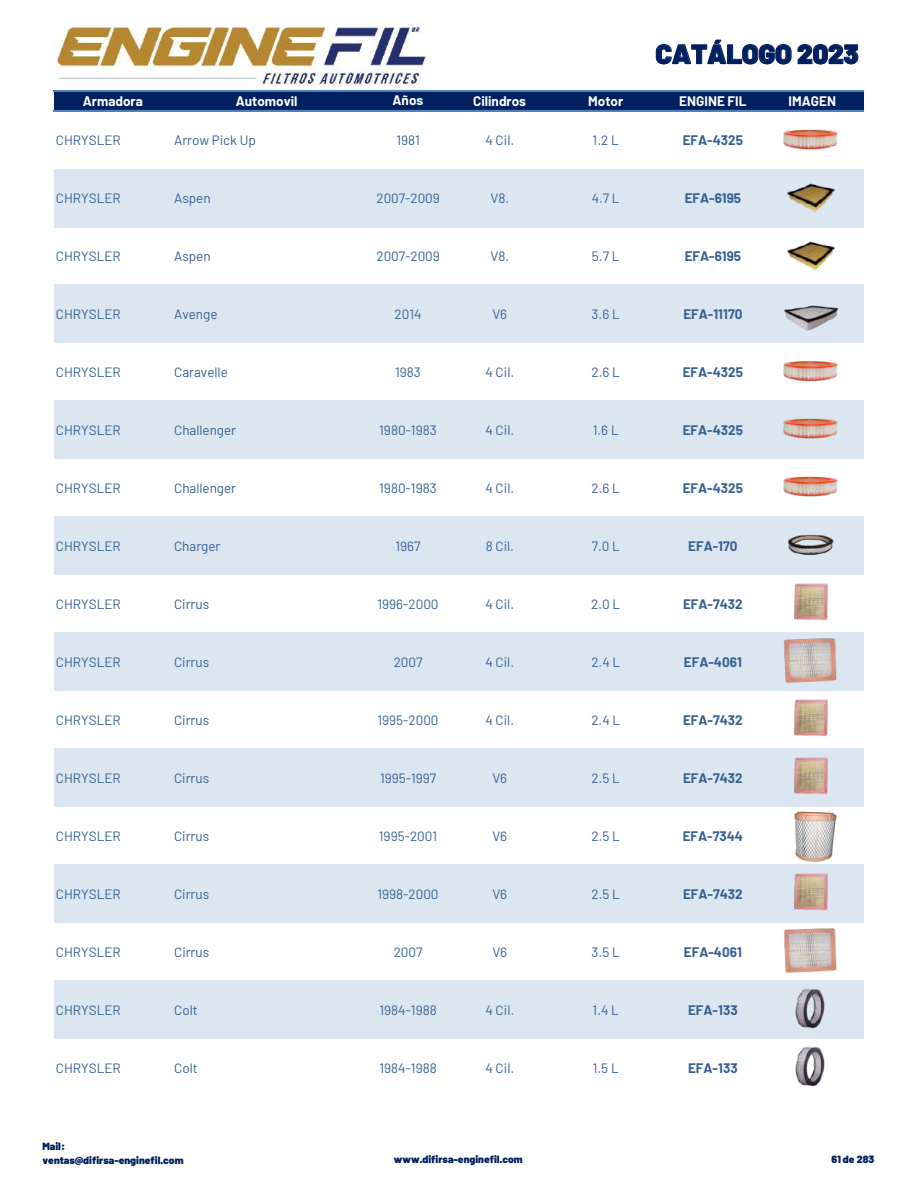
<style>
.page{position:relative;width:918px;height:1188px;background:#fff}
.page>*{position:absolute;margin:0;border:0;box-sizing:border-box;transform-origin:0 0}
.t1{font:900 27px "Barlow";color:#002060}
.t2{font:13.5px "Barlow";color:#366092}
.t3{font:700 13.5px "Barlow";color:#366092}
.t4{font:700 13.5px "Barlow";color:#fff}
.t5{font:900 10.5px/14.5px "Barlow";color:#002060}
</style>
<div class="page">
<div style="left:54px;top:91px;width:810px;height:20px;background:#002060"></div>
<svg style="left:656px;top:39px;width:203px;height:26px"></svg>
<hr style="left:53px;top:90px;width:811px;height:1px;background:#4f81bd">
<hr style="left:53px;top:91px;width:811px;height:1px;background:#4f81bd">
<hr style="left:53px;top:110px;width:811px;height:2px;background:#4f81bd">
<img style="left:52px;top:26px;width:380px;height:60px">
<div style="left:54px;top:169px;width:810px;height:58px;background:#dce6f1"></div>
<div style="left:54px;top:285px;width:810px;height:58px;background:#dce6f1"></div>
<div style="left:54px;top:401px;width:810px;height:58px;background:#dce6f1"></div>
<div style="left:54px;top:517px;width:810px;height:58px;background:#dce6f1"></div>
<div style="left:54px;top:633px;width:810px;height:58px;background:#dce6f1"></div>
<div style="left:54px;top:749px;width:810px;height:58px;background:#dce6f1"></div>
<div style="left:54px;top:865px;width:810px;height:58px;background:#dce6f1"></div>
<div style="left:54px;top:981px;width:810px;height:58px;background:#dce6f1"></div>
<img style="left:783px;top:129px;width:55px;height:21px">
<img style="left:787px;top:183px;width:48px;height:30px">
<img style="left:787px;top:241px;width:48px;height:30px">
<img style="left:784px;top:305px;width:55px;height:26px">
<img style="left:783px;top:360px;width:55px;height:22px">
<img style="left:783px;top:418px;width:55px;height:21px">
<img style="left:783px;top:476px;width:55px;height:21px">
<img style="left:788px;top:534px;width:46px;height:22px">
<img style="left:794px;top:583px;width:34px;height:38px">
<img style="left:784px;top:638px;width:53px;height:45px">
<img style="left:794px;top:699px;width:34px;height:38px">
<img style="left:794px;top:757px;width:34px;height:38px">
<img style="left:794px;top:873px;width:34px;height:38px">
<img style="left:784px;top:928px;width:53px;height:45px">
<img style="left:795px;top:988px;width:30px;height:41px">
<img style="left:795px;top:1046px;width:30px;height:41px">
<img style="left:794px;top:811px;width:43px;height:51px">
<h1 class="t1" style="left:656px;top:37px;width:205px">CATÁLOGO 2023</h1>
<p class="t4" style="left:83px;top:91px;width:62px">Armadora</p>
<p class="t4" style="left:236px;top:91px;width:63px">Automovil</p>
<p class="t4" style="left:393px;top:90px;width:32px">Años</p>
<p class="t4" style="left:473px;top:91px;width:54px">Cilindros</p>
<p class="t4" style="left:588px;top:91px;width:37px">Motor</p>
<p class="t4" style="left:679px;top:91px;width:69px">ENGINE FIL</p>
<p class="t4" style="left:789px;top:91px;width:49px">IMAGEN</p>
<p class="t2" style="left:56px;top:130px;width:67px">CHRYSLER</p>
<p class="t2" style="left:174px;top:130px;width:83px">Arrow Pick Up</p>
<p class="t2" style="left:396px;top:130px;width:25px">1981</p>
<p class="t2" style="left:486px;top:130px;width:30px">4 Cil.</p>
<p class="t2" style="left:593px;top:130px;width:28px">1.2 L</p>
<p class="t3" style="left:683px;top:130px;width:62px">EFA-4325</p>
<p class="t2" style="left:56px;top:188px;width:67px">CHRYSLER</p>
<p class="t2" style="left:174px;top:188px;width:38px">Aspen</p>
<p class="t2" style="left:376px;top:188px;width:65px">2007-2009</p>
<p class="t2" style="left:490px;top:188px;width:20px">V8.</p>
<p class="t2" style="left:592px;top:188px;width:29px">4.7 L</p>
<p class="t3" style="left:685px;top:188px;width:58px">EFA-6195</p>
<p class="t2" style="left:56px;top:246px;width:67px">CHRYSLER</p>
<p class="t2" style="left:174px;top:246px;width:38px">Aspen</p>
<p class="t2" style="left:376px;top:246px;width:65px">2007-2009</p>
<p class="t2" style="left:490px;top:246px;width:20px">V8.</p>
<p class="t2" style="left:592px;top:246px;width:29px">5.7 L</p>
<p class="t3" style="left:685px;top:246px;width:58px">EFA-6195</p>
<p class="t2" style="left:56px;top:304px;width:67px">CHRYSLER</p>
<p class="t2" style="left:174px;top:304px;width:45px">Avenge</p>
<p class="t2" style="left:395px;top:304px;width:28px">2014</p>
<p class="t2" style="left:492px;top:304px;width:16px">V6</p>
<p class="t2" style="left:592px;top:304px;width:30px">3.6 L</p>
<p class="t3" style="left:683px;top:304px;width:60px">EFA-11170</p>
<p class="t2" style="left:56px;top:362px;width:67px">CHRYSLER</p>
<p class="t2" style="left:174px;top:362px;width:55px">Caravelle</p>
<p class="t2" style="left:395px;top:362px;width:27px">1983</p>
<p class="t2" style="left:486px;top:362px;width:30px">4 Cil.</p>
<p class="t2" style="left:592px;top:362px;width:30px">2.6 L</p>
<p class="t3" style="left:683px;top:362px;width:62px">EFA-4325</p>
<p class="t2" style="left:56px;top:420px;width:67px">CHRYSLER</p>
<p class="t2" style="left:174px;top:420px;width:64px">Challenger</p>
<p class="t2" style="left:379px;top:420px;width:59px">1980-1983</p>
<p class="t2" style="left:486px;top:420px;width:30px">4 Cil.</p>
<p class="t2" style="left:593px;top:420px;width:27px">1.6 L</p>
<p class="t3" style="left:683px;top:420px;width:62px">EFA-4325</p>
<p class="t2" style="left:56px;top:478px;width:67px">CHRYSLER</p>
<p class="t2" style="left:174px;top:478px;width:64px">Challenger</p>
<p class="t2" style="left:379px;top:478px;width:59px">1980-1983</p>
<p class="t2" style="left:486px;top:478px;width:30px">4 Cil.</p>
<p class="t2" style="left:592px;top:478px;width:30px">2.6 L</p>
<p class="t3" style="left:683px;top:478px;width:62px">EFA-4325</p>
<p class="t2" style="left:56px;top:536px;width:67px">CHRYSLER</p>
<p class="t2" style="left:174px;top:536px;width:48px">Charger</p>
<p class="t2" style="left:396px;top:536px;width:27px">1967</p>
<p class="t2" style="left:486px;top:536px;width:30px">8 Cil.</p>
<p class="t2" style="left:592px;top:536px;width:30px">7.0 L</p>
<p class="t3" style="left:688px;top:536px;width:51px">EFA-170</p>
<p class="t2" style="left:56px;top:594px;width:67px">CHRYSLER</p>
<p class="t2" style="left:174px;top:594px;width:37px">Cirrus</p>
<p class="t2" style="left:377px;top:594px;width:63px">1996-2000</p>
<p class="t2" style="left:486px;top:594px;width:30px">4 Cil.</p>
<p class="t2" style="left:591px;top:594px;width:30px">2.0 L</p>
<p class="t3" style="left:683px;top:594px;width:61px">EFA-7432</p>
<p class="t2" style="left:56px;top:652px;width:67px">CHRYSLER</p>
<p class="t2" style="left:174px;top:652px;width:37px">Cirrus</p>
<p class="t2" style="left:394px;top:652px;width:30px">2007</p>
<p class="t2" style="left:486px;top:652px;width:30px">4 Cil.</p>
<p class="t2" style="left:591px;top:652px;width:30px">2.4 L</p>
<p class="t3" style="left:684px;top:652px;width:59px">EFA-4061</p>
<p class="t2" style="left:56px;top:710px;width:67px">CHRYSLER</p>
<p class="t2" style="left:174px;top:710px;width:37px">Cirrus</p>
<p class="t2" style="left:377px;top:710px;width:63px">1995-2000</p>
<p class="t2" style="left:486px;top:710px;width:30px">4 Cil.</p>
<p class="t2" style="left:591px;top:710px;width:30px">2.4 L</p>
<p class="t3" style="left:683px;top:710px;width:61px">EFA-7432</p>
<p class="t2" style="left:56px;top:768px;width:67px">CHRYSLER</p>
<p class="t2" style="left:174px;top:768px;width:37px">Cirrus</p>
<p class="t2" style="left:380px;top:768px;width:58px">1995-1997</p>
<p class="t2" style="left:492px;top:768px;width:16px">V6</p>
<p class="t2" style="left:592px;top:768px;width:30px">2.5 L</p>
<p class="t3" style="left:683px;top:768px;width:61px">EFA-7432</p>
<p class="t2" style="left:56px;top:826px;width:67px">CHRYSLER</p>
<p class="t2" style="left:174px;top:826px;width:37px">Cirrus</p>
<p class="t2" style="left:379px;top:826px;width:60px">1995-2001</p>
<p class="t2" style="left:492px;top:826px;width:16px">V6</p>
<p class="t2" style="left:592px;top:826px;width:30px">2.5 L</p>
<p class="t3" style="left:683px;top:826px;width:62px">EFA-7344</p>
<p class="t2" style="left:56px;top:884px;width:67px">CHRYSLER</p>
<p class="t2" style="left:174px;top:884px;width:37px">Cirrus</p>
<p class="t2" style="left:378px;top:884px;width:63px">1998-2000</p>
<p class="t2" style="left:492px;top:884px;width:16px">V6</p>
<p class="t2" style="left:592px;top:884px;width:30px">2.5 L</p>
<p class="t3" style="left:683px;top:884px;width:61px">EFA-7432</p>
<p class="t2" style="left:56px;top:942px;width:67px">CHRYSLER</p>
<p class="t2" style="left:174px;top:942px;width:37px">Cirrus</p>
<p class="t2" style="left:394px;top:942px;width:30px">2007</p>
<p class="t2" style="left:492px;top:942px;width:16px">V6</p>
<p class="t2" style="left:592px;top:942px;width:30px">3.5 L</p>
<p class="t3" style="left:684px;top:942px;width:59px">EFA-4061</p>
<p class="t2" style="left:56px;top:1000px;width:67px">CHRYSLER</p>
<p class="t2" style="left:174px;top:1000px;width:25px">Colt</p>
<p class="t2" style="left:380px;top:1000px;width:59px">1984-1988</p>
<p class="t2" style="left:486px;top:1000px;width:30px">4 Cil.</p>
<p class="t2" style="left:593px;top:1000px;width:28px">1.4 L</p>
<p class="t3" style="left:688px;top:1000px;width:51px">EFA-133</p>
<p class="t2" style="left:56px;top:1058px;width:67px">CHRYSLER</p>
<p class="t2" style="left:174px;top:1058px;width:25px">Colt</p>
<p class="t2" style="left:380px;top:1058px;width:59px">1984-1988</p>
<p class="t2" style="left:486px;top:1058px;width:30px">4 Cil.</p>
<p class="t2" style="left:593px;top:1058px;width:27px">1.5 L</p>
<p class="t3" style="left:688px;top:1058px;width:51px">EFA-133</p>
<p class="t5" style="left:42px;top:1139px;width:143px">Mail: ventas@difirsa-enginefil.com</p>
<p class="t5" style="left:394px;top:1152px;width:130px">www.difirsa-enginefil.com</p>
<p class="t5" style="left:832px;top:1152px;width:44px">61 de 283</p>
</div>
